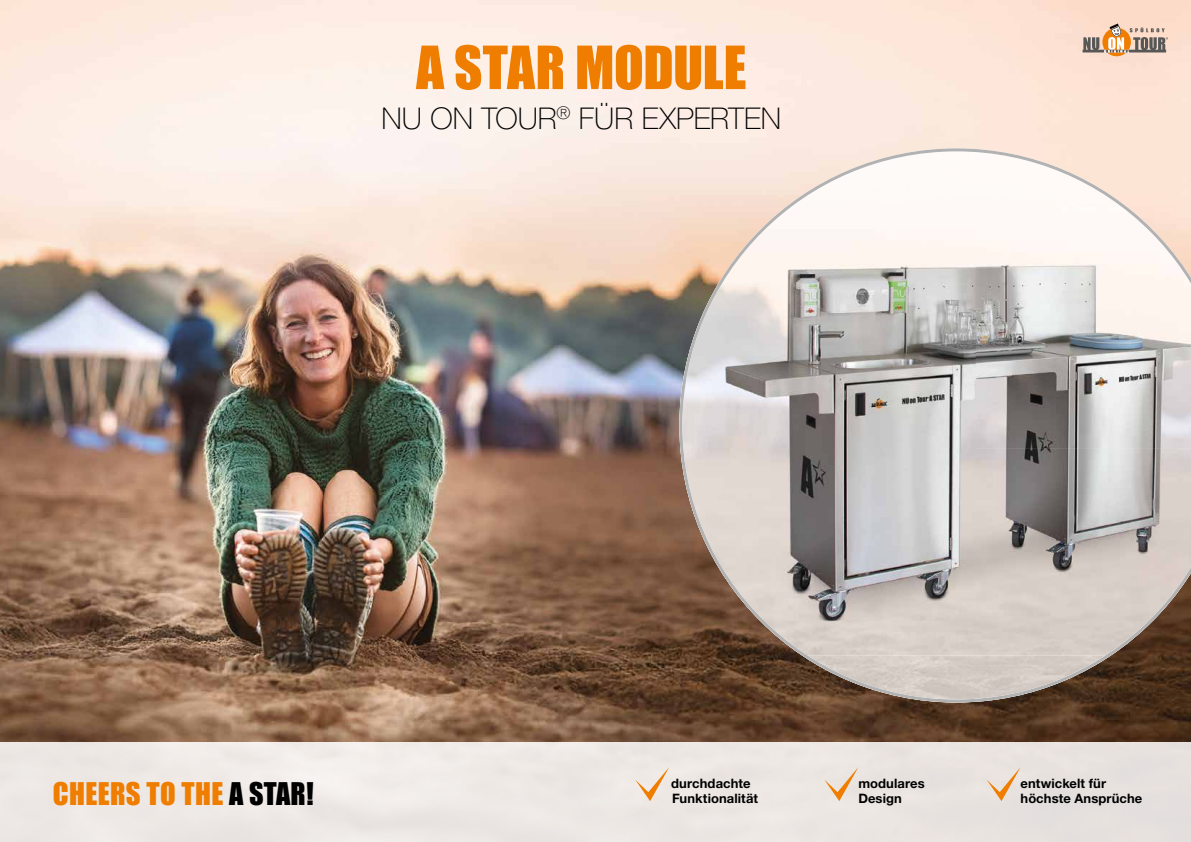
<style>
.page{position:relative;width:1191px;height:842px;background:#fff}
.page>*{position:absolute;margin:0;border:0;box-sizing:border-box;transform-origin:0 0}
.t1{font:55px "Impact";letter-spacing:-.01em;color:#ef7d00}
.t2{font:100 30px "Helvetica Neue";letter-spacing:-.005em;color:#000}
.t3{font:28.7px "Impact";letter-spacing:.015em;color:#ef7d00}
.t4{font:700 13px/15px "Helvetica Neue";letter-spacing:.005em;color:#000}
.s1{color:#000}
</style>
<div class="page">
<img style="left:0;top:0;width:1191px;height:842px">
<svg style="left:635px;top:767px;width:34px;height:34px"></svg>
<svg style="left:824px;top:767px;width:34px;height:34px"></svg>
<svg style="left:986px;top:767px;width:34px;height:34px"></svg>
<svg style="left:1082px;top:24px;width:86px;height:32px"></svg>
<svg style="left:679px;top:148px;width:512px;height:554px"></svg>
<h1 class="t1" style="left:416px;top:25px;width:332px">A STAR MODULE</h1>
<h2 class="t2" style="left:381px;top:101px;width:401px">NU ON TOUR<sup>®</sup> FÜR EXPERTEN</h2>
<h3 class="t3" style="left:53px;top:771px;width:262px">CHEERS TO THE <span class="s1">A STAR!</span></h3>
<p class="t4" style="left:671px;top:776px;width:88px">durchdachte<br>Funktionalität</p>
<p class="t4" style="left:858px;top:776px;width:68px">modulares<br>Design</p>
<p class="t4" style="left:1020px;top:776px;width:87px">entwickelt für</p>
<p class="t4" style="left:1020px;top:791px;width:123px">höchste Ansprüche</p>
</div>
